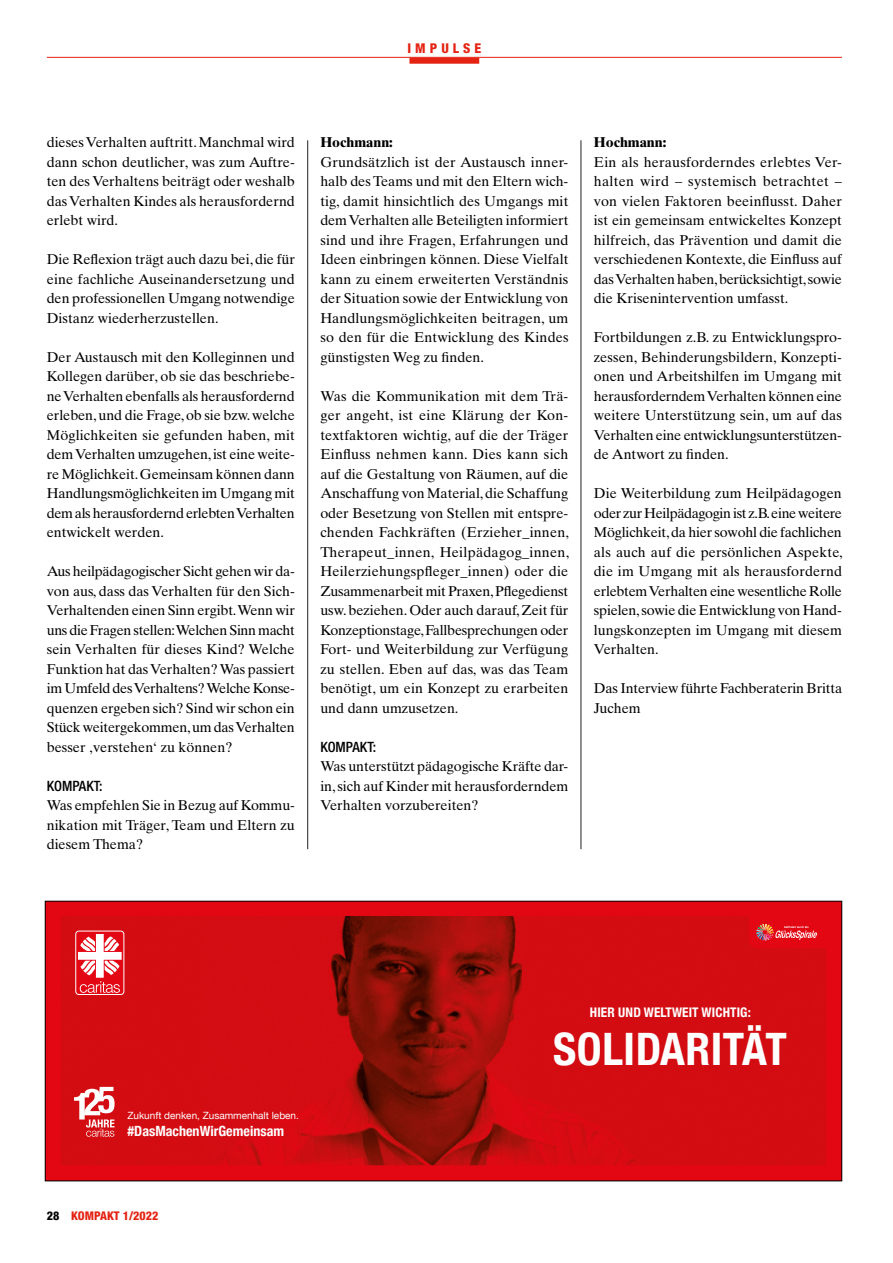
<style>
.page{position:relative;width:893px;height:1263px;background:#fff}
.page>*{position:absolute;margin:0;border:0;box-sizing:border-box;transform-origin:0 0}
.t1{font:700 condensed 44.7px "Helvetica Neue";letter-spacing:.01em;color:#fff}
.Fließtext{font:14.25px/19.5px "Times Ten";color:#000;text-align:justify}
.Fließtext-2{font:700 14.25px "Times Ten";color:#000}
.Fließtext-3{font:500 condensed 14.25px "Helvetica Neue";color:#000}
.t2{font:700 condensed 14.1px "Helvetica Neue";color:#fff}
.kopfzeile{font:800 condensed 13.5px "Helvetica Neue";letter-spacing:.3em;color:#e42313}
.t3{font:700 condensed 13.2px "Helvetica Neue";letter-spacing:.01em;color:#fff}
.t4{font:800 condensed 12px "Helvetica Neue";color:#e42313}
.t5{font:10.05px "Helvetica Neue";color:#fff}
.s1{color:#000}
</style>
<div class="page">
<hr style="left:47px;top:57px;width:795px;height:1px;background:#e42313">
<div style="left:409px;top:58px;width:70px;height:6px;background:#e42313"></div>
<hr style="left:307px;top:140px;width:1px;height:709px;background:#1f2023">
<hr style="left:581px;top:140px;width:1px;height:709px;background:#1f2023">
<svg style="left:47px;top:903px;width:793px;height:276px;background:#c30d10"></svg>
<div style="left:45px;top:901px;width:796px;height:279px;border:15px solid #e30613;border-radius:10px"></div>
<div style="left:749px;top:901px;width:92px;height:47px;background:#e30613;border-radius:9px"></div>
<svg style="left:74px;top:1087px;width:41px;height:50px"></svg>
<svg style="left:756px;top:924px;width:61px;height:16px"></svg>
<div style="left:76px;top:931px;width:48px;height:63px;background:#e30613;border-radius:3px"></div>
<div style="left:75px;top:931px;width:49px;height:64px;border:1px solid #fff;border-radius:3px"></div>
<svg style="left:78px;top:934px;width:44px;height:59px"></svg>
<p class="kopfzeile" style="left:407px;top:40px;width:75px">IMPULSE</p>
<p class="Fließtext" style="left:47px;top:132px;width:250px">dieses Verhalten auftritt. Manchmal wird dann schon deutlicher, was zum Auftre&shy;ten des Verhaltens beiträgt oder weshalb das Verhalten Kindes als herausfordernd erlebt wird.</p>
<p class="Fließtext" style="left:47px;top:249px;width:250px">Die Reflexion trägt auch dazu bei, die für eine fachliche Auseinandersetzung und den professionellen Umgang notwendige Distanz wiederherzustellen.</p>
<p class="Fließtext" style="left:47px;top:347px;width:250px">Der Austausch mit den Kolleginnen und Kollegen darüber, ob sie das beschriebe&shy;ne Verhalten ebenfalls als herausfordernd erleben, und die Frage, ob sie bzw. welche Möglichkeiten sie gefunden haben, mit dem Verhalten umzugehen, ist eine weite&shy;re Möglichkeit. Gemeinsam können dann Handlungsmöglichkeiten im Umgang mit dem als herausfordernd erlebten Verhalten entwickelt werden.</p>
<p class="Fließtext" style="left:47px;top:561px;width:250px">Aus heilpädagogischer Sicht gehen wir da&shy;von aus, dass das Verhalten für den Sich-Verhaltenden einen Sinn ergibt. Wenn wir uns die Fragen stellen: Welchen Sinn macht sein Verhalten für dieses Kind? Welche Funktion hat das Verhalten? Was passiert im Umfeld des Verhaltens? Welche Konse&shy;quenzen ergeben sich? Sind wir schon ein Stück weitergekommen, um das Verhalten besser ‚verstehen‘ zu können?</p>
<p class="Fließtext-3" style="left:47px;top:777px;width:57px">KOMPAKT:</p>
<p class="Fließtext" style="left:47px;top:795px;width:250px">Was empfehlen Sie in Bezug auf Kommu&shy;nikation mit Träger, Team und Eltern zu diesem Thema?</p>
<p class="Fließtext-2" style="left:320px;top:133px;width:74px">Hochmann:</p>
<p class="Fließtext" style="left:320px;top:152px;width:250px">Grundsätzlich ist der Austausch inner&shy;halb des Teams und mit den Eltern wich&shy;tig, damit hinsichtlich des Umgangs mit dem Verhalten alle Beteiligten informiert sind und ihre Fragen, Erfahrungen und Ideen einbringen können. Diese Vielfalt kann zu einem erweiterten Verständnis der Situation sowie der Entwicklung von Handlungsmöglichkeiten beitragen, um so den für die Entwicklung des Kindes günstigsten Weg zu finden.</p>
<p class="Fließtext" style="left:320px;top:386px;width:250px">Was die Kommunikation mit dem Trä&shy;ger angeht, ist eine Klärung der Kon&shy;textfaktoren wichtig, auf die der Träger Einfluss nehmen kann. Dies kann sich auf die Gestaltung von Räumen, auf die Anschaffung von Material, die Schaffung oder Besetzung von Stellen mit entspre&shy;chenden Fachkräften (Erzieher_innen, Therapeut_innen, Heilpädagog_innen, Heilerziehungspfleger_innen) oder die Zusammenarbeit mit Praxen, Pflegedienst usw. beziehen. Oder auch darauf, Zeit für Konzeptionstage, Fallbesprechungen oder Fort- und Weiterbildung zur Verfügung zu stellen. Eben auf das, was das Team benötigt, um ein Konzept zu erarbeiten und dann umzusetzen.</p>
<p class="Fließtext-3" style="left:320px;top:738px;width:57px">KOMPAKT:</p>
<p class="Fließtext" style="left:320px;top:756px;width:250px">Was unterstützt pädagogische Kräfte dar&shy;in, sich auf Kinder mit herausforderndem Verhalten vorzubereiten?</p>
<p class="Fließtext-2" style="left:594px;top:133px;width:74px">Hochmann:</p>
<p class="Fließtext" style="left:594px;top:152px;width:250px">Ein als herausforderndes erlebtes Ver&shy;halten wird – systemisch betrachtet – von vielen Faktoren beeinflusst. Daher ist ein gemeinsam entwickeltes Konzept hilfreich, das Prävention und damit die verschiedenen Kontexte, die Einfluss auf das Verhalten haben, berücksichtigt, sowie die Krisenintervention umfasst.</p>
<p class="Fließtext" style="left:594px;top:327px;width:250px">Fortbildungen z.B. zu Entwicklungspro&shy;zessen, Behinderungsbildern, Konzepti&shy;onen und Arbeitshilfen im Umgang mit herausforderndem Verhalten können eine weitere Unterstützung sein, um auf das Verhalten eine entwicklungsunterstützen&shy;de Antwort zu finden.</p>
<p class="Fließtext" style="left:594px;top:483px;width:250px">Die Weiterbildung zum Heilpädagogen oder zur Heilpädagogin ist z.B. eine weitere Möglichkeit, da hier sowohl die fachlichen als auch auf die persönlichen Aspekte, die im Umgang mit als herausfordernd erlebtem Verhalten eine wesentliche Rolle spielen, sowie die Entwicklung von Hand&shy;lungskonzepten im Umgang mit diesem Verhalten.</p>
<p class="Fließtext" style="left:594px;top:678px;width:250px">Das Interview führte Fachberaterin Britta<br>Juchem</p>
<p class="t5" style="left:127px;top:1108px;width:173px">Zukunft denken, Zusammenhalt leben.</p>
<p class="t2" style="left:127px;top:1119px;width:158px">#DasMachenWirGemeinsam</p>
<p class="t4" style="left:47px;top:1208px;width:113px"><span class="s1">28</span> KOMPAKT 1/2022</p>
<p class="t3" style="left:590px;top:1001px;width:163px">HIER UND WELTWEIT WICHTIG:</p>
<p class="t1" style="left:553px;top:1012px;width:235px">SOLIDARITÄT</p>
</div>
